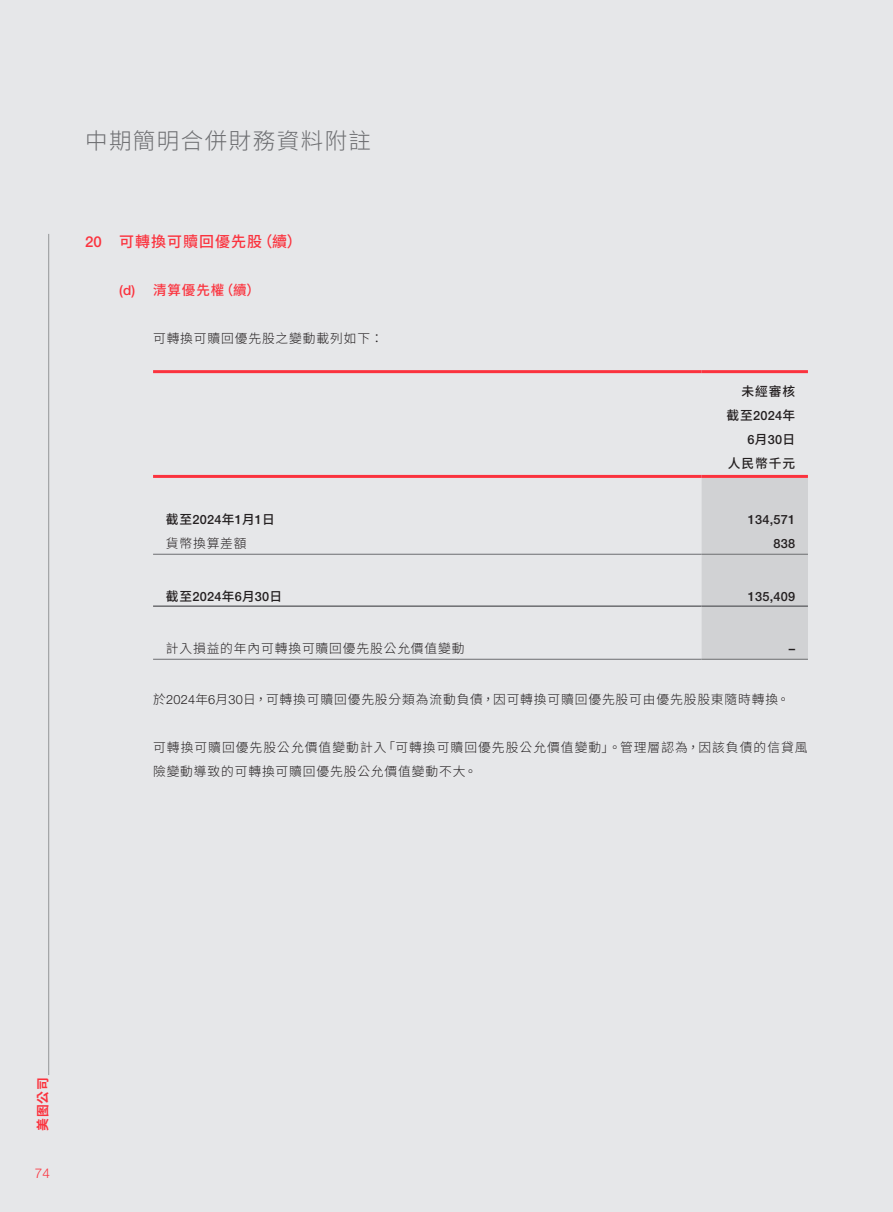
<style>
.page{position:relative;width:893px;height:1212px;background:#e6e7e9}
.page>*{position:absolute;margin:0;border:0;box-sizing:border-box;transform-origin:0 0}
.t1{font:300 22.5px "Source Han Sans TC";letter-spacing:.065em;color:#6c6d70}
.Heading_1{font:500 15px "Source Han Sans TC";letter-spacing:.07em;color:#fb333e}
.Heading_2{font:500 13.5px "Source Han Sans TC";letter-spacing:.07em;color:#fb333e}
.t2{font:300 13.5px "Helvetica Neue LT Std";color:#fb333e}
.Body_Text{font:300 12.75px/24px "Source Han Sans TC";letter-spacing:.07em;color:#231f20}
.Body_Text-2{font:500 12.75px "Helvetica Neue LT Std";letter-spacing:.02em;color:#231f20}
.Body_Text-3{font:500 12.75px "Source Han Sans TC";letter-spacing:.07em;color:#231f20}
.t3{font:700 12.75px "Source Han Sans TC";color:#fb333e}
.s1{font-family:"Helvetica Neue LT Std"}
.s2{font-family:"Source Han Sans TC"}
</style>
<div class="page">
<hr style="left:48px;top:234px;width:1px;height:841px;background:#939598">
<div style="left:702px;top:478px;width:106px;height:181px;background:#d1d2d4"></div>
<hr style="left:153px;top:370px;width:549px;height:3px;background:#fb333e">
<hr style="left:702px;top:370px;width:106px;height:3px;background:#fb333e">
<hr style="left:153px;top:475px;width:549px;height:3px;background:#fb333e">
<hr style="left:702px;top:475px;width:106px;height:3px;background:#fb333e">
<hr style="left:153px;top:554px;width:549px;height:1px;background:#6c6d70">
<hr style="left:702px;top:554px;width:106px;height:1px;background:#6c6d70">
<hr style="left:153px;top:605px;width:549px;height:2px;background:#6c6d70">
<hr style="left:702px;top:605px;width:106px;height:2px;background:#6c6d70">
<hr style="left:153px;top:659px;width:549px;height:1px;background:#6c6d70">
<hr style="left:702px;top:659px;width:106px;height:1px;background:#6c6d70">
<h1 class="t1" style="left:85px;top:128px;width:288px">中期簡明合併財務資料附註</h1>
<p class="Heading_1" style="left:85px;top:233px;width:218px"><span class="s1">20</span> 可轉換可贖回優先股（續）</p>
<p class="Heading_2" style="left:119px;top:283px;width:142px"><span class="s1">(d)</span> 清算優先權（續）</p>
<p class="Body_Text" style="left:153px;top:327px;width:231px">可轉換可贖回優先股之變動載列如下：</p>
<p class="Body_Text-3" style="left:742px;top:384px;width:55px">未經審核</p>
<p class="Body_Text-2" style="left:727px;top:407px;width:70px"><span class="s2">截至</span>2024<span class="s2">年</span></p>
<p class="Body_Text-2" style="left:747px;top:431px;width:49px">6<span class="s2">月</span>30<span class="s2">日</span></p>
<p class="Body_Text-3" style="left:728px;top:456px;width:69px">人民幣千元</p>
<p class="Body_Text-2" style="left:166px;top:512px;width:111px"><span class="s2">截至</span>2024<span class="s2">年</span>1<span class="s2">月</span>1<span class="s2">日</span></p>
<p class="Body_Text-2" style="left:748px;top:512px;width:49px">134,571</p>
<p class="Body_Text" style="left:166px;top:532px;width:82px">貨幣換算差額</p>
<p class="Body_Text-2" style="left:773px;top:536px;width:23px">838</p>
<p class="Body_Text-2" style="left:166px;top:589px;width:118px"><span class="s2">截至</span>2024<span class="s2">年</span>6<span class="s2">月</span>30<span class="s2">日</span></p>
<p class="Body_Text-2" style="left:748px;top:589px;width:49px">135,409</p>
<p class="Body_Text" style="left:166px;top:637px;width:300px">計入損益的年內可轉換可贖回優先股公允價值變動</p>
<p class="Body_Text-2" style="left:789px;top:641px;width:8px">–</p>
<p class="Body_Text" style="left:153px;top:688px;width:638px">於<span class="s1">2024</span>年<span class="s1">6</span>月<span class="s1">30</span>日，可轉換可贖回優先股分類為流動負債，因可轉換可贖回優先股可由優先股股東隨時轉換。</p>
<p class="Body_Text" style="left:153px;top:736px;width:656px">可轉換可贖回優先股公允價值變動計入「可轉換可贖回優先股公允價值變動」。管理層認為，因該負債的信貸風險變動導致的可轉換可贖回優先股公允價值變動不大。</p>
<p class="t3" style="left:36px;top:1131px;width:55px;rotate:-90deg">美图公司</p>
<p class="t2" style="left:35px;top:1165px;width:17px">74</p>
</div>
